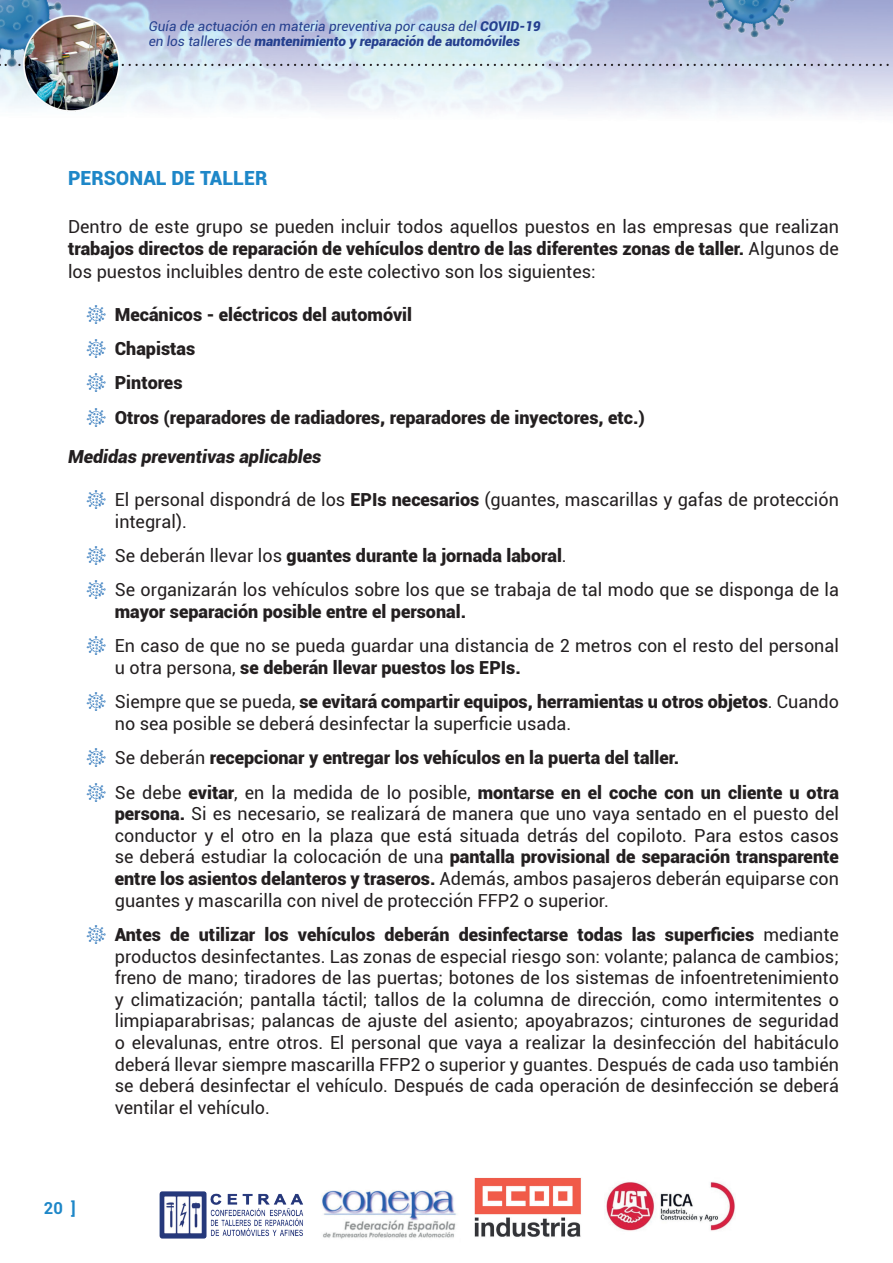
<style>
.page{position:relative;width:893px;height:1263px;background:#fff}
.page>*{position:absolute;margin:0;border:0;box-sizing:border-box;transform-origin:0 0}
.t1{font:900 19.5px "Roboto";color:#1e87c8}
.t2{font:18px/21.6px "Roboto";color:#231f20;text-align:justify}
.t3{font:900 18px/34.3px "Roboto";color:#231f20}
.t4{font:italic 900 18px "Roboto";color:#231f20}
.t5{font:700 16.5px "Roboto";color:#1e87c8}
.t6{font:italic 13.5px/15px "Roboto";color:#253f8e}
.s1{font-weight:900}
.s2{font-family:"Coronavirus";font-weight:400;font-size:27px;color:#1b69b4}
.s3{font-family:"Coronavirus";font-size:27px;color:#1b69b4}
.s4{font-weight:400}
</style>
<div class="page">
<svg style="left:384px;top:64px;width:509px;height:2px"></svg>
<img style="left:678px;top:0;width:186px;height:55px">
<img style="left:0;top:0;width:384px;height:98px">
<img style="left:23px;top:16px;width:96px;height:96px">
<img style="left:321px;top:1177px;width:414px;height:62px">
<img style="left:159px;top:1191px;width:145px;height:48px">
<p class="t6" style="left:149px;top:18px;width:393px">Guía de actuación en materia preventiva por causa del <span class="s1">COVID-19 </span>en los talleres de <span class="s1">mantenimiento y reparación de automóviles</span></p>
<p class="t1" style="left:68px;top:164px;width:201px">PERSONAL DE TALLER</p>
<p class="t2" style="left:68px;top:214px;width:772px;line-height:22.5px">Dentro de este grupo se pueden incluir todos aquellos puestos en las empresas que realizan <span class="s1">trabajos directos de reparación de vehículos dentro de las diferentes zonas de taller.</span> Algunos de los puestos incluibles dentro de este colectivo son los siguientes:</p>
<p class="t3" style="left:87px;top:296px;width:560px"><span class="s2">R</span> Mecánicos - eléctricos del automóvil<br><span class="s2">R</span> Chapistas<br><span class="s2">R</span> Pintores<br><span class="s2">R</span> Otros (reparadores de radiadores, reparadores de inyectores, etc.)</p>
<p class="t4" style="left:68px;top:444px;width:255px">Medidas preventivas aplicables</p>
<p class="t2" style="left:115px;top:488px;width:726px;text-indent:-28px"><span class="s3">R</span> El personal dispondrá de los <span class="s1">EPIs necesarios</span> (guantes, mascarillas y gafas de protección integral).</p>
<p class="t2" style="left:87px;top:538px;width:754px;line-height:34.3px"><span class="s3">R</span> Se deberán llevar los <span class="s1">guantes durante la jornada laboral</span>.<br><span class="s3">R</span> Se organizarán los vehículos sobre los que se trabaja de tal modo que se disponga de la</p>
<p class="t2" style="left:87px;top:594px;width:754px;line-height:34.3px;text-indent:28px"><span class="s1">mayor separación posible entre el personal.<br></span><span class="s3">R</span> En caso de que no se pueda guardar una distancia de 2 metros con el resto del personal</p>
<p class="t3" style="left:87px;top:650px;width:754px;text-indent:28px"><span class="s4">u otra persona,</span> se deberán llevar puestos los EPIs.<br><span class="s2">R</span> <span class="s4">Siempre que se pueda,</span> se evitará compartir equipos, herramientas u otros objetos<span class="s4">. Cuando</span></p>
<p class="t3" style="left:87px;top:706px;width:754px;text-indent:28px"><span class="s4">no sea posible se deberá desinfectar la superficie usada.<br></span><span class="s2">R</span> <span class="s4">Se deberán</span> recepcionar y entregar los vehículos en la puerta del taller.<br><span class="s2">R</span> <span class="s4">Se debe</span> evitar<span class="s4">, en la medida de lo posible,</span> montarse en el coche con un cliente u otra</p>
<p class="t2" style="left:115px;top:802px;width:726px"><span class="s1">persona.</span> Si es necesario, se realizará de manera que uno vaya sentado en el puesto del conductor y el otro en la plaza que está situada detrás del copiloto. Para estos casos se deberá estudiar la colocación de una <span class="s1">pantalla provisional de separación transparente entre los asientos delanteros y traseros.</span> Además, ambos pasajeros deberán equiparse con guantes y mascarilla con nivel de protección FFP2 o superior.</p>
<p class="t2" style="left:115px;top:923px;width:726px;text-indent:-28px"><span class="s3">R</span> <span class="s1">Antes de utilizar los vehículos deberán desinfectarse todas las superficies</span> mediante productos desinfectantes. Las zonas de especial riesgo son: volante; palanca de cambios; freno de mano; tiradores de las puertas; botones de los sistemas de infoentretenimiento y climatización; pantalla táctil; tallos de la columna de dirección, como intermitentes o limpiaparabrisas; palancas de ajuste del asiento; apoyabrazos; cinturones de seguridad o elevalunas, entre otros. El personal que vaya a realizar la desinfección del habitáculo deberá llevar siempre mascarilla FFP2 o superior y guantes. Después de cada uso también se deberá desinfectar el vehículo. Después de cada operación de desinfección se deberá ventilar el vehículo.</p>
<p class="t5" style="left:44px;top:1197px;width:33px">20 ]</p>
</div>
